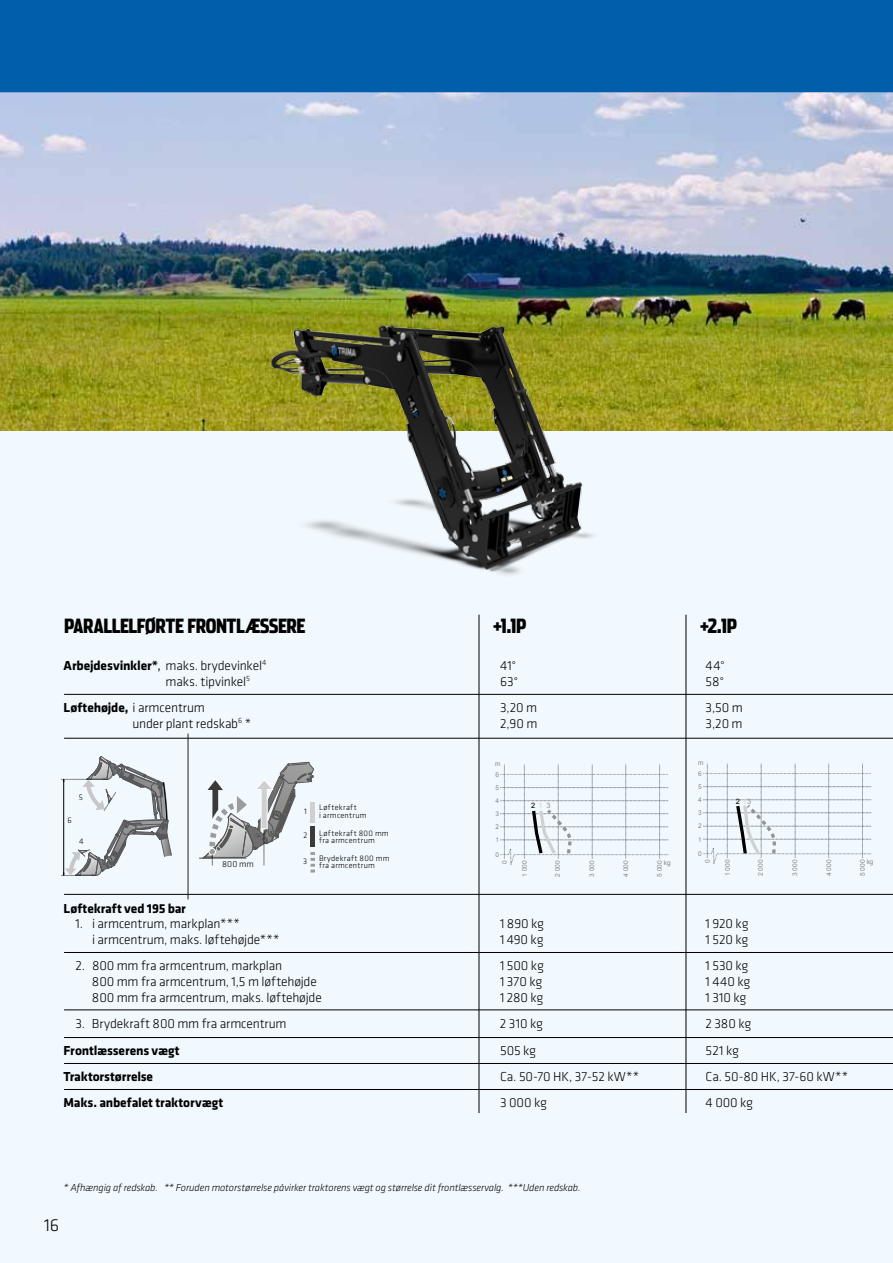
<style>
.page{position:relative;width:893px;height:1263px;background:#fff}
.page>*{position:absolute;margin:0;border:0;box-sizing:border-box;transform-origin:0 0}
.t1{font:900 19.5px "Stainless Comp";letter-spacing:-.025em;color:#000}
.t2{font:300 18px "Klavika";color:#000}
.t3{font:300 13.5px "Klavika";letter-spacing:-.01em;color:#000}
.t4{font:700 13.5px "Klavika";letter-spacing:-.01em;color:#000}
.t5{font:italic 300 10.5px "Klavika";letter-spacing:-.01em;color:#000}
.t6{font:300 9px "Klavika";color:#000}
.t7{font:300 8.25px/7.5px "Klavika";letter-spacing:.035em;color:#000}
.t8{font:7.5px "Arial";color:#000}
.t9{font:6.6px/13.2px "Arial";color:#87888a}
.t10{font:6.45px "Arial";color:#87888a}
.s1{font-weight:400}
.s2{font-weight:300}
.s3{color:#d0d1d2}
.s4{color:#929395}
</style>
<div class="page">
<div style="left:0;top:74px;width:893px;height:1189px;background:#f2f9fe"></div>
<img style="left:0;top:92px;width:893px;height:338px">
<img style="left:214px;top:294px;width:418px;height:281px">
<div style="left:0;top:0;width:893px;height:92px;background:#005eaa"></div>
<hr style="left:479px;top:615px;width:1px;height:498px;background:#000">
<hr style="left:686px;top:615px;width:1px;height:498px;background:#000">
<hr style="left:64px;top:738px;width:829px;height:1px;background:#000">
<hr style="left:64px;top:894px;width:829px;height:1px;background:#000">
<hr style="left:64px;top:694px;width:829px;height:1px;background:#000">
<hr style="left:64px;top:952px;width:829px;height:1px;background:#000">
<hr style="left:64px;top:1010px;width:829px;height:1px;background:#000">
<hr style="left:64px;top:1037px;width:829px;height:1px;background:#000">
<hr style="left:64px;top:1063px;width:829px;height:1px;background:#000">
<hr style="left:64px;top:1089px;width:829px;height:1px;background:#000">
<svg style="left:703px;top:763px;width:169px;height:101px"></svg>
<svg style="left:500px;top:764px;width:169px;height:101px"></svg>
<hr style="left:199px;top:858px;width:47px;height:1px;background:#565655">
<svg style="left:202px;top:761px;width:113px;height:111px"></svg>
<svg style="left:61px;top:756px;width:111px;height:120px"></svg>
<hr style="left:188px;top:733px;width:1px;height:166px;background:#fff">
<div style="left:310px;top:826px;width:5px;height:21px;background:#3a3a39"></div>
<div style="left:310px;top:802px;width:5px;height:20px;background:#cfd0d0"></div>
<h1 class="t1" style="left:64px;top:613px;width:243px">PARALLELFØRTE FRONTLÆSSERE</h1>
<h1 class="t1" style="left:493px;top:613px;width:29px">+1.1P</h1>
<h1 class="t1" style="left:700px;top:613px;width:33px">+2.1P</h1>
<p class="t4" style="left:64px;top:656px;width:204px">Arbejdesvinkler*<span class="s1">,</span> <span class="s2">maks. brydevinkel</span><sup>4</sup></p>
<p class="t3" style="left:500px;top:657px;width:18px">41°</p>
<p class="t3" style="left:706px;top:657px;width:21px">44°</p>
<p class="t3" style="left:166px;top:673px;width:86px">maks. tipvinkel<sup>5</sup></p>
<p class="t3" style="left:500px;top:673px;width:20px">63°</p>
<p class="t3" style="left:706px;top:673px;width:20px">58°</p>
<p class="t4" style="left:64px;top:698px;width:143px">Løftehøjde, <span class="s2">i armcentrum</span></p>
<p class="t3" style="left:500px;top:699px;width:39px">3,20 m</p>
<p class="t3" style="left:706px;top:699px;width:39px">3,50 m</p>
<p class="t3" style="left:133px;top:715px;width:120px">under plant redskab<sup>6</sup> *</p>
<p class="t3" style="left:500px;top:715px;width:39px">2,90 m</p>
<p class="t3" style="left:706px;top:715px;width:39px">3,20 m</p>
<p class="t7" style="left:67px;top:817px;width:6px">6</p>
<p class="t7" style="left:79px;top:793px;width:6px">5</p>
<p class="t7" style="left:79px;top:837px;width:6px">4</p>
<p class="t6" style="left:222px;top:858px;width:33px">800 mm</p>
<p class="t7" style="left:304px;top:808px;width:4px">1</p>
<p class="t7" style="left:303px;top:832px;width:6px">2</p>
<p class="t7" style="left:303px;top:858px;width:6px">3</p>
<p class="t7" style="left:319px;top:804px;width:49px">Løftekraft<br>i armcentrum</p>
<p class="t7" style="left:319px;top:829px;width:71px">Løftekraft 800 mm fra armcentrum</p>
<p class="t7" style="left:319px;top:854px;width:72px">Brydekraft 800 mm fra armcentrum</p>
<p class="t9" style="left:495px;top:757px;width:7px">m</p>
<p class="t9" style="left:698px;top:756px;width:7px">m</p>
<p class="t9" style="left:495px;top:768px;width:5px">6</p>
<p class="t9" style="left:495px;top:807px;width:5px">3</p>
<p class="t9" style="left:495px;top:781px;width:5px">5</p>
<p class="t9" style="left:495px;top:820px;width:5px">2<br>1</p>
<p class="t9" style="left:495px;top:848px;width:5px">0</p>
<p class="t9" style="left:495px;top:794px;width:5px">4</p>
<p class="t8" style="left:531px;top:800px;width:21px">2<span class="s3">1</span><span class="s4">3</span></p>
<p class="t9" style="left:698px;top:767px;width:5px">6</p>
<p class="t9" style="left:698px;top:806px;width:5px">3</p>
<p class="t9" style="left:698px;top:780px;width:5px">5</p>
<p class="t9" style="left:698px;top:819px;width:5px">2<br>1</p>
<p class="t9" style="left:698px;top:847px;width:5px">0</p>
<p class="t9" style="left:698px;top:793px;width:5px">4</p>
<p class="t8" style="left:736px;top:796px;width:17px">2 <span class="s3">1</span><span class="s4">3</span></p>
<p class="t9" style="left:664px;top:856px;width:8px">kg</p>
<p class="t10" style="left:500px;top:864px;width:5px;rotate:-90deg">0</p>
<p class="t10" style="left:588px;top:877px;width:18px;rotate:-90deg">3 000</p>
<p class="t10" style="left:622px;top:877px;width:18px;rotate:-90deg">4 000</p>
<p class="t10" style="left:655px;top:877px;width:18px;rotate:-90deg">5 000</p>
<p class="t10" style="left:520px;top:877px;width:18px;rotate:-90deg">1 000</p>
<p class="t10" style="left:553px;top:877px;width:18px;rotate:-90deg">2 000</p>
<p class="t9" style="left:867px;top:855px;width:8px">kg</p>
<p class="t10" style="left:703px;top:863px;width:5px;rotate:-90deg">0</p>
<p class="t10" style="left:791px;top:876px;width:18px;rotate:-90deg">3 000</p>
<p class="t10" style="left:824px;top:876px;width:18px;rotate:-90deg">4 000</p>
<p class="t10" style="left:858px;top:876px;width:18px;rotate:-90deg">5 000</p>
<p class="t10" style="left:723px;top:876px;width:18px;rotate:-90deg">1 000</p>
<p class="t10" style="left:756px;top:876px;width:18px;rotate:-90deg">2 000</p>
<p class="t4" style="left:64px;top:898px;width:124px">Løftekraft ved 195 bar</p>
<p class="t3" style="left:76px;top:916px;width:166px">1. i armcentrum, markplan***</p>
<p class="t3" style="left:500px;top:916px;width:46px">1 890 kg</p>
<p class="t3" style="left:706px;top:916px;width:45px">1 920 kg</p>
<p class="t3" style="left:92px;top:931px;width:189px">i armcentrum, maks. løftehøjde***</p>
<p class="t3" style="left:500px;top:931px;width:45px">1 490 kg</p>
<p class="t3" style="left:706px;top:931px;width:44px">1 520 kg</p>
<p class="t3" style="left:76px;top:958px;width:208px">2. 800 mm fra armcentrum, markplan</p>
<p class="t3" style="left:500px;top:958px;width:45px">1 500 kg</p>
<p class="t3" style="left:706px;top:958px;width:44px">1 530 kg</p>
<p class="t3" style="left:92px;top:973px;width:226px">800 mm fra armcentrum, 1,5 m løftehøjde</p>
<p class="t3" style="left:500px;top:973px;width:44px">1 370 kg</p>
<p class="t3" style="left:705px;top:973px;width:46px">1 440 kg</p>
<p class="t3" style="left:92px;top:989px;width:231px">800 mm fra armcentrum, maks. løftehøjde</p>
<p class="t3" style="left:500px;top:989px;width:45px">1 280 kg</p>
<p class="t3" style="left:705px;top:989px;width:42px">1 310 kg</p>
<p class="t3" style="left:75px;top:1016px;width:213px">3. Brydekraft 800 mm fra armcentrum</p>
<p class="t3" style="left:500px;top:1016px;width:45px">2 310 kg</p>
<p class="t3" style="left:705px;top:1016px;width:47px">2 380 kg</p>
<p class="t4" style="left:64px;top:1040px;width:118px">Frontlæsserens vægt</p>
<p class="t3" style="left:500px;top:1042px;width:38px">505 kg</p>
<p class="t3" style="left:706px;top:1042px;width:35px">521 kg</p>
<p class="t4" style="left:64px;top:1067px;width:91px">Traktorstørrelse</p>
<p class="t3" style="left:500px;top:1068px;width:141px">Ca. 50-70 HK, 37-52 kW**</p>
<p class="t3" style="left:706px;top:1068px;width:144px">Ca. 50-80 HK, 37-60 kW**</p>
<p class="t4" style="left:64px;top:1093px;width:161px">Maks. anbefalet traktorvægt</p>
<p class="t3" style="left:500px;top:1095px;width:48px">3 000 kg</p>
<p class="t3" style="left:706px;top:1095px;width:49px">4 000 kg</p>
<p class="t5" style="left:64px;top:1181px;width:518px">* Afhængig af redskab. ** Foruden motorstørrelse påvirker traktorens vægt og størrelse dit frontlæsservalg. ***Uden redskab.</p>
<h2 class="t2" style="left:44px;top:1214px;width:16px">16</h2>
</div>
